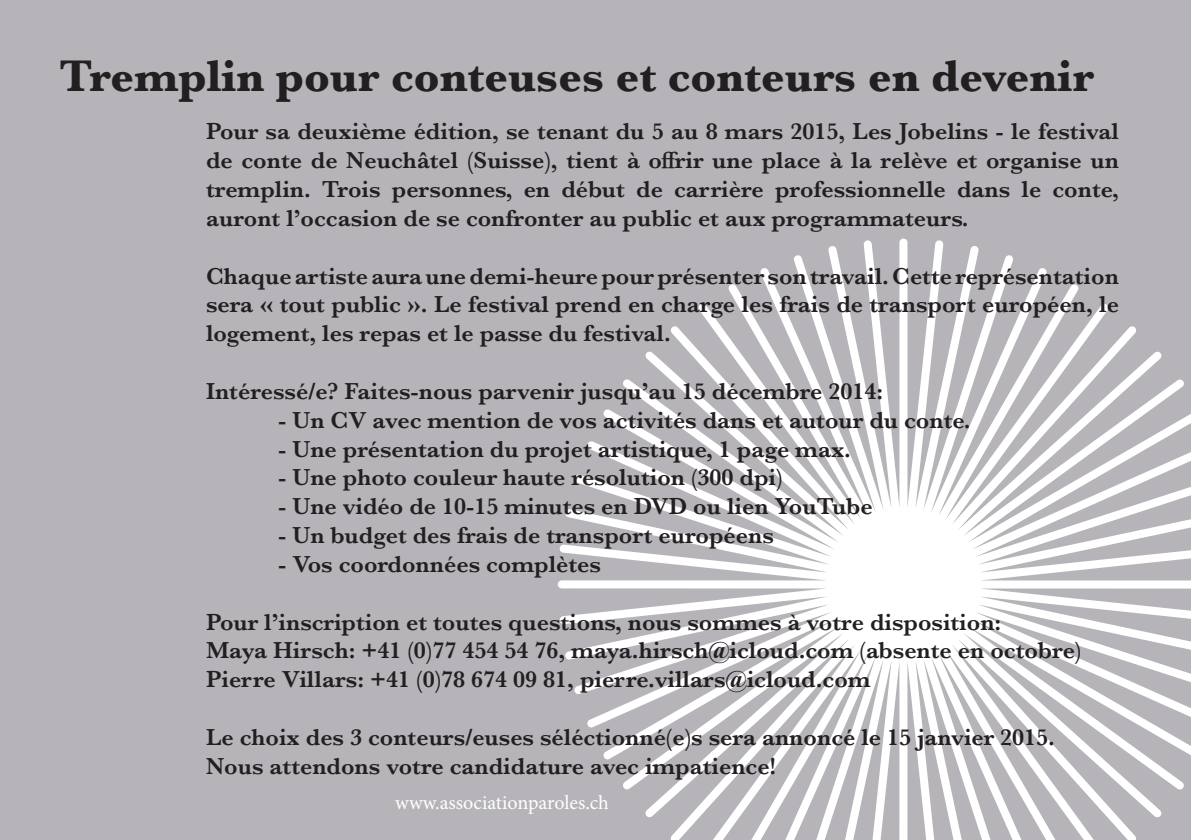
<style>
.page{position:relative;width:1191px;height:840px;background:#fff}
.page>*{position:absolute;margin:0;border:0;box-sizing:border-box;transform-origin:0 0}
.t1{font:700 46px "Baskerville";color:#231f20}
.t2{font:600 24px/28.8px "Baskerville";color:#231f20;text-align:justify}
.t3{font:20px "Minion Pro";color:#fff}
</style>
<div class="page">
<div style="left:0;top:0;width:1191px;height:839px;background:#b6b4b9"></div>
<svg style="left:558px;top:238px;width:633px;height:601px"></svg>
<p class="t1" style="left:60px;top:44px;width:1036px">Tremplin pour conteuses et conteurs en devenir</p>
<p class="t2" style="left:206px;top:117px;width:914px">Pour sa deuxième édition, se tenant du 5 au 8 mars 2015, Les Jobelins - le festival de conte de Neuchâtel (Suisse), tient à offrir une place à la relève et organise un tremplin. Trois personnes, en début de carrière professionnelle dans le conte, auront l’occasion de se confronter au public et aux programmateurs.</p>
<p class="t2" style="left:206px;top:261px;width:914px">Chaque artiste aura une demi-heure pour présenter son travail. Cette représentation sera « tout public ». Le festival prend en charge les frais de transport européen, le logement, les repas et le passe du festival.</p>
<p class="t2" style="left:206px;top:376px;width:678px">Intéressé/e? Faites-nous parvenir jusqu’au 15 décembre 2014:</p>
<p class="t2" style="left:278px;top:405px;width:694px">- Un CV avec mention de vos activités dans et autour du conte.</p>
<p class="t2" style="left:278px;top:434px;width:574px">- Une présentation du projet artistique, 1 page max.</p>
<p class="t2" style="left:278px;top:462px;width:506px">- Une photo couleur haute résolution (300 dpi)</p>
<p class="t2" style="left:278px;top:491px;width:596px">- Une vidéo de 10-15 minutes en DVD ou lien YouTube</p>
<p class="t2" style="left:278px;top:520px;width:497px">- Un budget des frais de transport européens</p>
<p class="t2" style="left:278px;top:549px;width:324px">- Vos coordonnées complètes</p>
<p class="t2" style="left:206px;top:606px;width:797px">Pour l’inscription et toutes questions, nous sommes à votre disposition:</p>
<p class="t2" style="left:206px;top:635px;width:877px">Maya Hirsch: +41 (0)77 454 54 76, maya.hirsch@icloud.com (absente en octobre)</p>
<p class="t2" style="left:206px;top:664px;width:666px">Pierre Villars: +41 (0)78 674 09 81, pierre.villars@icloud.com</p>
<p class="t2" style="left:206px;top:722px;width:850px">Le choix des 3 conteurs/euses séléctionné(e)s sera annoncé le 15 janvier 2015.</p>
<p class="t2" style="left:206px;top:750px;width:572px">Nous attendons votre candidature avec impatience!</p>
<p class="t3" style="left:395px;top:788px;width:215px">www.associationparoles.ch</p>
</div>
